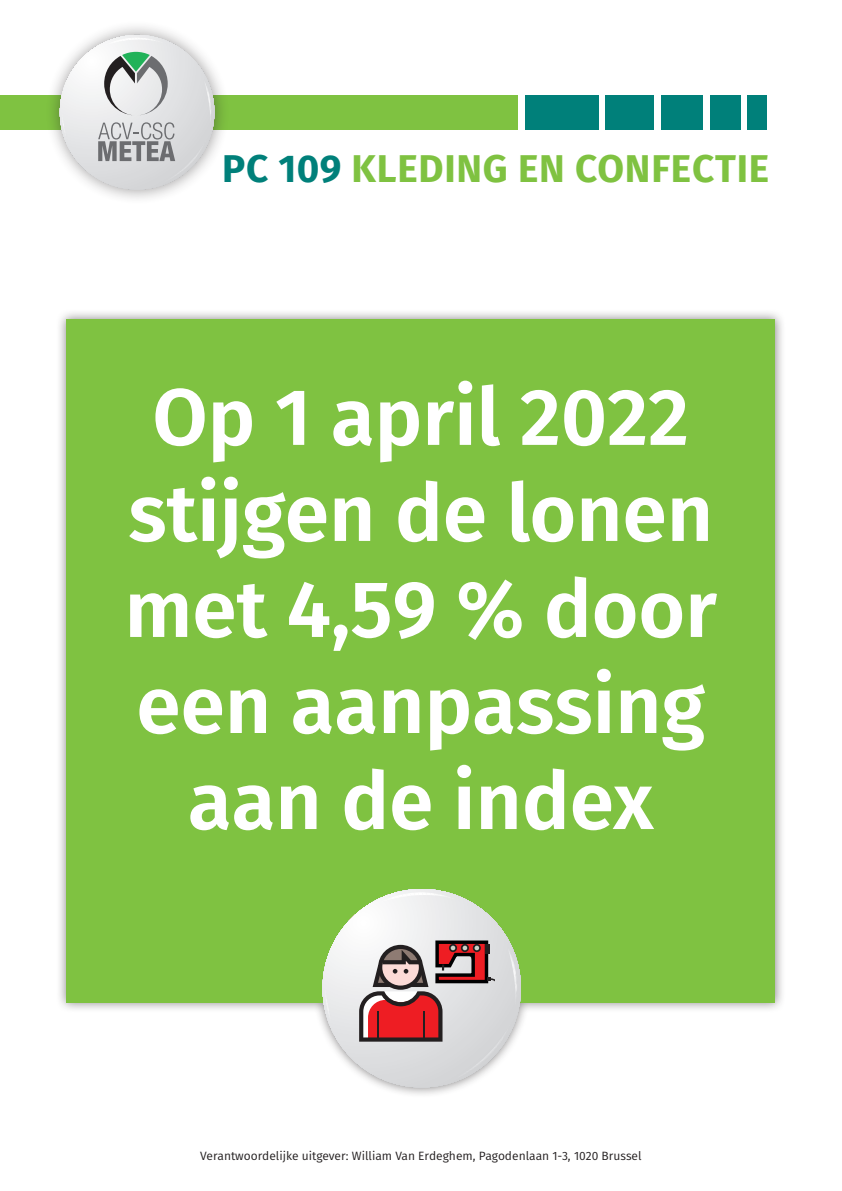
<style>
.page{position:relative;width:842px;height:1191px;background:#fff}
.page>*{position:absolute;margin:0;border:0;box-sizing:border-box;transform-origin:0 0}
.t1{font:600 80px/96px "Fira Sans";color:#fff;text-align:center}
.t2{font:700 38.7px "Fira Sans";letter-spacing:.02em;color:#7fc241}
.t3{font:12px "Fira Sans";color:#231f20}
.s1{color:#00807a}
</style>
<div class="page">
<div style="left:56px;top:309px;width:730px;height:789px;background:#231f20;opacity:.55"></div>
<div style="left:67px;top:319px;width:708px;height:683px;background:#7fc241"></div>
<div style="left:0;top:95px;width:517px;height:34px;background:#7fc241"></div>
<div style="left:525px;top:95px;width:73px;height:34px;background:#00807a"></div>
<div style="left:605px;top:95px;width:49px;height:34px;background:#00807a"></div>
<div style="left:661px;top:95px;width:42px;height:34px;background:#00807a"></div>
<div style="left:710px;top:95px;width:30px;height:34px;background:#00807a"></div>
<div style="left:747px;top:95px;width:20px;height:34px;background:#00807a"></div>
<div style="left:45px;top:20px;width:184px;height:185px;background:#231f20;opacity:.45"></div>
<svg style="left:60px;top:35px;width:154px;height:154px"></svg>
<svg style="left:322px;top:889px;width:199px;height:198px"></svg>
<p class="t2" style="left:222px;top:136px;width:549px"><span class="s1">PC 109</span> KLEDING EN CONFECTIE</p>
<p class="t1" style="left:125px;top:364px;width:594px">Op 1 april 2022 stijgen de lonen met 4,59 % door een aanpassing aan de index</p>
<p class="t3" style="left:200px;top:1146px;width:443px">Verantwoordelijke uitgever: William Van Erdeghem, Pagodenlaan 1-3, 1020 Brussel</p>
</div>
